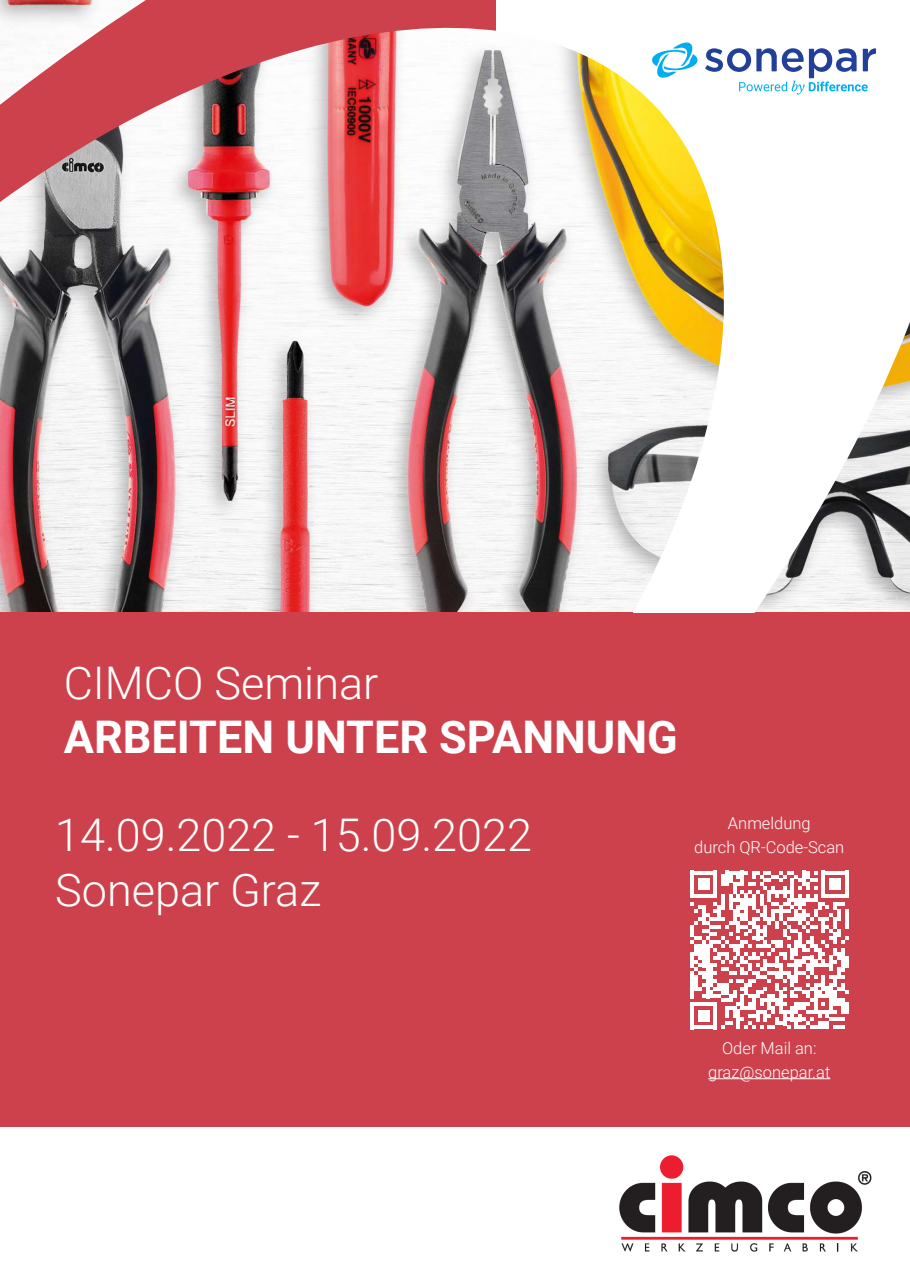
<style>
.page{position:relative;width:910px;height:1280px;background:#fff}
.page>*{position:absolute;margin:0;border:0;box-sizing:border-box;transform-origin:0 0}
.t1{font:300 45px "Roboto";color:#fff}
.t2{font:700 45px "Roboto";color:#fff}
.t3{font:300 16.5px "Roboto";color:#fff}
</style>
<div class="page">
<div style="left:0;top:612px;width:910px;height:668px;background:#cd414c"></div>
<svg style="left:495px;top:0;width:415px;height:612px"></svg>
<svg style="left:652px;top:43px;width:45px;height:35px"></svg>
<svg style="left:705px;top:48px;width:171px;height:47px"></svg>
<svg style="left:690px;top:871px;width:158px;height:158px"></svg>
<hr style="left:708px;top:1078px;width:122px;height:1px;background:#fff">
<svg style="left:0;top:0;width:495px;height:612px"></svg>
<img style="left:0;top:1127px;width:910px;height:153px">
<p class="t1" style="left:64px;top:652px;width:316px">CIMCO Seminar</p>
<p class="t2" style="left:64px;top:706px;width:616px">ARBEITEN UNTER SPANNUNG</p>
<p class="t1" style="left:55px;top:803px;width:478px">14.09.2022 - 15.09.2022</p>
<p class="t1" style="left:55px;top:859px;width:267px">Sonepar Graz</p>
<p class="t3" style="left:728px;top:812px;width:84px">Anmeldung</p>
<p class="t3" style="left:694px;top:836px;width:152px">durch QR-Code-Scan</p>
<p class="t3" style="left:722px;top:1036px;width:96px">Oder Mail an:</p>
<p class="t3" style="left:708px;top:1060px;width:124px">graz@sonepar.at</p>
</div>
